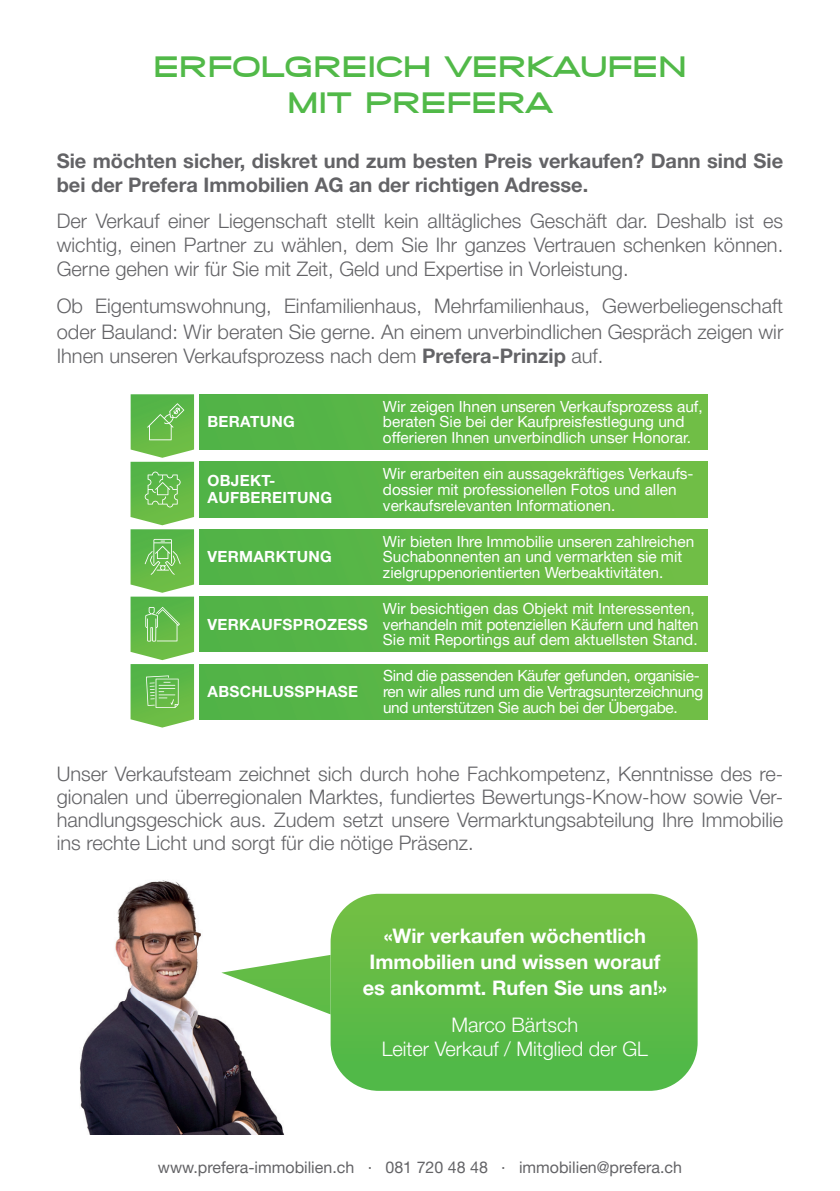
<style>
.page{position:relative;width:840px;height:1191px;background:#fff}
.page>*{position:absolute;margin:0;border:0;box-sizing:border-box;transform-origin:0 0}
.t1{font:800 30px/36px "SF Grandezza";letter-spacing:.03em;color:#51b948;text-align:center}
.t2{font:300 20px/23px "Helvetica Neue LT Pro";color:#636366;text-align:justify}
.t3{font:700 20px/24px "Helvetica Neue LT Pro";color:#636366}
.t4{font:700 20px/26px "Helvetica Neue LT Pro";color:#fff;text-align:center}
.t5{font:300 20px/24px "Helvetica Neue LT Pro";color:#fff;text-align:center}
.t6{font:16px "Helvetica Neue LT Pro";color:#636366}
.t7{font:15.4px/15.8px "Helvetica Neue LT Pro";color:#fff}
.t8{font:15.4px/15.8px "Helvetica Neue LT Pro";letter-spacing:-.02em;color:#fff}
.t9{font:700 15.4px/16.6px "Helvetica Neue LT Pro";letter-spacing:.02em;color:#fff}
.s1{font-weight:700}
</style>
<div class="page">
<img style="left:79px;top:880px;width:205px;height:254px">
<svg style="left:221px;top:955px;width:109px;height:59px"></svg>
<svg style="left:330px;top:893px;width:367px;height:197px;background:#66bd4b"></svg>
<div style="left:199px;top:664px;width:508px;height:55px;background:linear-gradient(to right,#4eb247,#74c045)"></div>
<div style="left:199px;top:596px;width:508px;height:56px;background:linear-gradient(to right,#4eb247,#74c045)"></div>
<div style="left:199px;top:529px;width:508px;height:55px;background:linear-gradient(to right,#4eb247,#74c045)"></div>
<div style="left:199px;top:462px;width:508px;height:55px;background:linear-gradient(to right,#4eb247,#74c045)"></div>
<div style="left:199px;top:394px;width:508px;height:55px;background:linear-gradient(to right,#4eb247,#74c045)"></div>
<svg style="left:130px;top:394px;width:64px;height:333px;background:#7ac364"></svg>
<h1 class="t1" style="left:154px;top:49px;width:533px">ERFOLGREICH VERKAUFEN<br>MIT PREFERA</h1>
<p class="t3" style="left:57px;top:149px;width:727px">Sie möchten sicher, diskret und zum besten Preis verkaufen? Dann sind Sie bei der Prefera Immobilien AG an der richtigen Adresse.</p>
<p class="t2" style="left:57px;top:208px;width:727px;line-height:24px">Der Verkauf einer Liegenschaft stellt kein alltägliches Geschäft dar. Deshalb ist es wichtig, einen Partner zu wählen, dem Sie Ihr ganzes Vertrauen schenken können.<br>Gerne gehen wir für Sie mit Zeit, Geld und Expertise in Vorleistung.</p>
<p class="t2" style="left:57px;top:292px;width:727px;line-height:26px">Ob Eigentumswohnung, Einfamilienhaus, Mehrfamilienhaus, Gewerbeliegenschaft oder Bauland: Wir beraten Sie gerne. An einem unverbindlichen Gespräch zeigen wir</p>
<p class="t2" style="left:57px;top:344px;width:548px">Ihnen unseren Verkaufsprozess nach dem <span class="s1">Prefera-Prinzip</span> auf.</p>
<p class="t9" style="left:207px;top:413px;width:89px">BERATUNG</p>
<p class="t9" style="left:207px;top:472px;width:126px">OBJEKT-<br>AUFBEREITUNG</p>
<p class="t9" style="left:207px;top:548px;width:126px">VERMARKTUNG</p>
<p class="t9" style="left:207px;top:615px;width:162px">VERKAUFSPROZESS</p>
<p class="t9" style="left:207px;top:683px;width:152px">ABSCHLUSSPHASE</p>
<p class="t7" style="left:383px;top:398px;width:321px">Wir zeigen Ihnen unseren Verkaufsprozess auf, beraten Sie bei der Kaufpreisfestlegung und offerieren Ihnen unverbindlich unser Honorar.</p>
<p class="t7" style="left:383px;top:465px;width:312px">Wir erarbeiten ein aussagekräftiges Verkaufs&shy;dossier mit professionellen Fotos und allen verkaufsrelevanten Informationen.</p>
<p class="t7" style="left:383px;top:533px;width:312px">Wir bieten Ihre Immobilie unseren zahlreichen<br>Suchabonnenten an und vermarkten sie mit zielgruppenorientierten Werbeaktivitäten.</p>
<p class="t7" style="left:383px;top:600px;width:317px">Wir besichtigen das Objekt mit Interessenten, verhandeln mit potenziellen Käufern und halten<br>Sie mit Reportings auf dem aktuellsten Stand.</p>
<p class="t8" style="left:383px;top:667px;width:321px">Sind die passenden Käufer gefunden, organisie&shy;ren wir alles rund um die Vertragsunterzeichnung und unterstützen Sie auch bei der Übergabe.</p>
<p class="t2" style="left:57px;top:761px;width:727px">Unser Verkaufsteam zeichnet sich durch hohe Fachkompetenz, Kenntnisse des re&shy;gionalen und überregionalen Marktes, fundiertes Bewertungs-Know-how sowie Ver&shy;handlungsgeschick aus. Zudem setzt unsere Vermarktungsabteilung Ihre Immobilie ins rechte Licht und sorgt für die nötige Präsenz.</p>
<p class="t4" style="left:362px;top:922px;width:306px">«Wir verkaufen wöchentlich<br>Immobilien und wissen worauf es ankommt. Rufen Sie uns an!»</p>
<p class="t5" style="left:381px;top:1012px;width:267px">Marco Bärtsch<br>Leiter Verkauf / Mitglied der GL</p>
<p class="t6" style="left:158px;top:1157px;width:525px">www.prefera-immobilien.ch · 081 720 48 48 · immobilien@prefera.ch</p>
</div>
